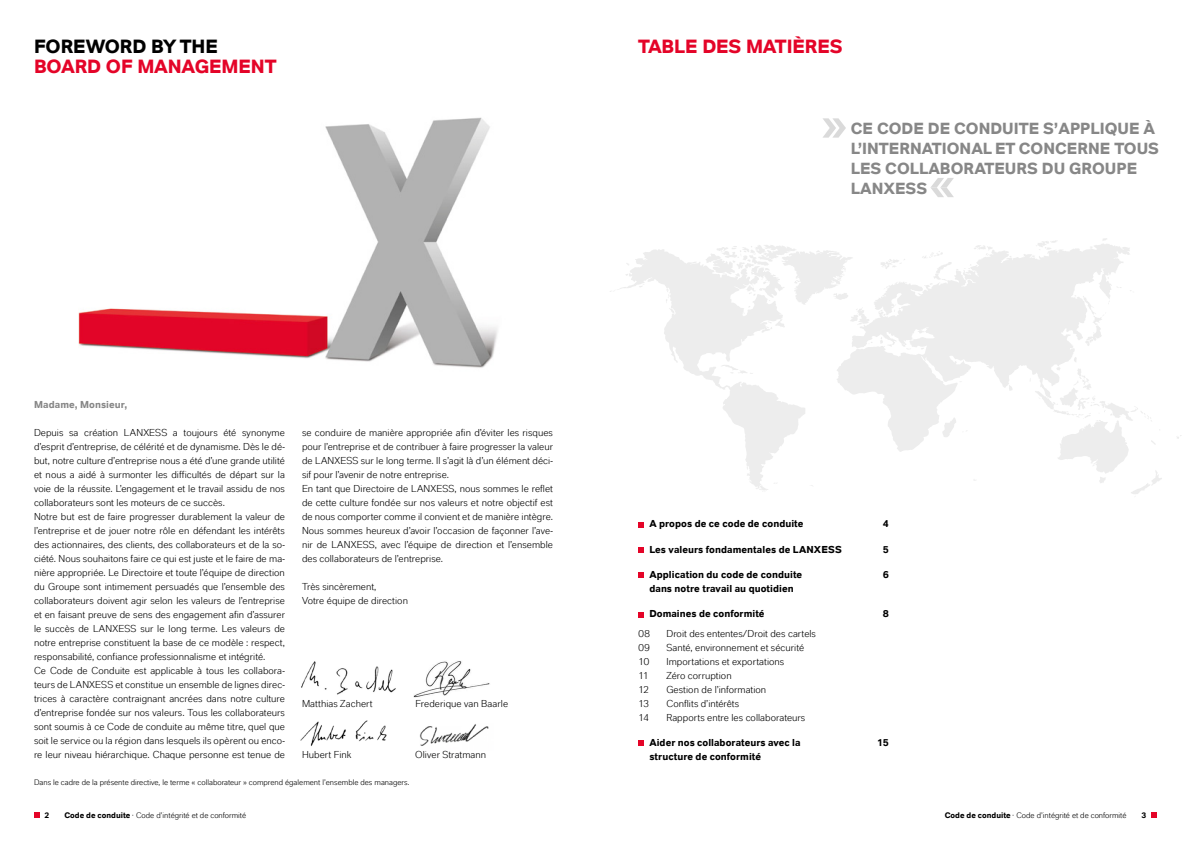
<style>
.page{position:relative;width:1191px;height:842px;background:#fff}
.page>*{position:absolute;margin:0;border:0;box-sizing:border-box;transform-origin:0 0}
.Überschrift{font:700 19px/20px "Lanxess";letter-spacing:-.01em;color:#e40428}
.Überschrift-2{font:700 16px/20px "Lanxess";color:#878787}
.Fließtext{font:10px/14px "Lanxess";letter-spacing:.005em;color:#000;text-align:justify}
.hf_negativ{font:10px "Lanxess";letter-spacing:.005em;color:#000}
.Fließtext-2{font:700 10px "Lanxess";letter-spacing:.005em;color:#000}
.hf_negativ-2{font:700 10px "Lanxess";letter-spacing:.005em;color:#000}
.Fließtext-3{font:700 10px "Lanxess";letter-spacing:.005em;color:#878787}
.Überschrift-3{font:8px "Lanxess";color:#000}
.t1{font:700 8px "Lanxess";color:#000}
.s1{color:#000}
.s2{font-weight:700}
</style>
<div class="page">
<svg style="left:620px;top:249px;width:185px;height:240px"></svg>
<svg style="left:720px;top:365px;width:33px;height:9px"></svg>
<svg style="left:639px;top:284px;width:5px;height:3px"></svg>
<svg style="left:758px;top:482px;width:19px;height:8px"></svg>
<svg style="left:666px;top:288px;width:8px;height:26px"></svg>
<svg style="left:837px;top:244px;width:293px;height:208px;fill:#ededed"></svg>
<svg style="left:880px;top:337px;width:11px;height:10px"></svg>
<svg style="left:894px;top:305px;width:7px;height:7px"></svg>
<svg style="left:883px;top:282px;width:15px;height:8px"></svg>
<svg style="left:921px;top:245px;width:71px;height:28px"></svg>
<svg style="left:1031px;top:240px;width:27px;height:17px"></svg>
<svg style="left:1082px;top:296px;width:27px;height:50px"></svg>
<svg style="left:705px;top:245px;width:164px;height:84px"></svg>
<svg style="left:1029px;top:357px;width:133px;height:137px"></svg>
<svg style="left:34px;top:812px;width:6px;height:6px"></svg>
<svg style="left:1151px;top:812px;width:6px;height:6px"></svg>
<img style="left:78px;top:117px;width:420px;height:251px">
<img style="left:419px;top:724px;width:70px;height:22px">
<img style="left:301px;top:661px;width:95px;height:34px">
<img style="left:300px;top:720px;width:87px;height:26px">
<img style="left:414px;top:661px;width:76px;height:36px">
<svg style="left:638px;top:522px;width:5px;height:5px"></svg>
<svg style="left:638px;top:547px;width:5px;height:6px"></svg>
<svg style="left:638px;top:572px;width:5px;height:6px"></svg>
<svg style="left:638px;top:612px;width:5px;height:5px"></svg>
<svg style="left:638px;top:740px;width:5px;height:6px"></svg>
<svg style="left:823px;top:118px;width:23px;height:20px"></svg>
<svg style="left:930px;top:178px;width:24px;height:19px"></svg>
<p class="Überschrift" style="left:34px;top:36px;width:244px"><span class="s1">FOREWORD BY THE<br></span>BOARD OF MANAGEMENT</p>
<p class="Fließtext-3" style="left:34px;top:398px;width:95px">Madame, Monsieur,</p>
<p class="Fließtext" style="left:34px;top:425px;width:252px">Depuis sa création LANXESS a toujours été synonyme d’esprit d’entreprise, de célérité et de dynamisme. Dès le dé&shy;but, notre culture d’entreprise nous a été d’une grande utilité et nous a aidé à surmonter les difficultés de départ sur la voie de la réussite. L’engagement et le travail assidu de nos collaborateurs sont les moteurs de ce succès.</p>
<p class="Fließtext" style="left:34px;top:509px;width:252px">Notre but est de faire progresser durablement la valeur de l’entreprise et de jouer notre rôle en défendant les intérêts des actionnaires, des clients, des collaborateurs et de la so&shy;ciété. Nous souhaitons faire ce qui est juste et le faire de ma&shy;nière appropriée. Le Directoire et toute l’équipe de direction du Groupe sont intimement persuadés que l’ensemble des collaborateurs doivent agir selon les valeurs de l’entreprise et en faisant preuve de sens des engagement afin d’assurer le succès de LANXESS sur le long terme. Les valeurs de notre entreprise constituent la base de ce modèle : respect, responsabilité, confiance professionnalisme et intégrité.</p>
<p class="Fließtext" style="left:34px;top:663px;width:252px">Ce Code de Conduite est applicable à tous les collabora&shy;teurs de LANXESS et constitue un ensemble de lignes direc&shy;trices à caractère contraignant ancrées dans notre culture d’entreprise fondée sur nos valeurs. Tous les collaborateurs sont soumis à ce Code de conduite au même titre, quel que soit le service ou la région dans lesquels ils opèrent ou enco&shy;re leur niveau hiérarchique. Chaque personne est tenue de</p>
<p class="Fließtext" style="left:302px;top:425px;width:252px">se conduire de manière appropriée afin d’éviter les risques pour l’entreprise et de contribuer à faire progresser la valeur de LANXESS sur le long terme. Il s’agit là d’un élément déci&shy;sif pour l’avenir de notre entreprise.</p>
<p class="Fließtext" style="left:302px;top:481px;width:252px">En tant que Directoire de LANXESS, nous sommes le reflet de cette culture fondée sur nos valeurs et notre objectif est de nous comporter comme il convient et de manière intègre.<br>Nous sommes heureux d’avoir l’occasion de façonner l’ave&shy;nir de LANXESS, avec l’équipe de direction et l’ensemble des collaborateurs de l’entreprise.</p>
<p class="Fließtext" style="left:302px;top:579px;width:76px">Très sincèrement,</p>
<p class="Fließtext" style="left:302px;top:593px;width:107px">Votre équipe de direction</p>
<p class="Fließtext" style="left:302px;top:696px;width:72px">Matthias Zachert</p>
<p class="Fließtext" style="left:415px;top:696px;width:94px">Frederique van Baarle</p>
<p class="Fließtext" style="left:302px;top:747px;width:51px">Hubert Fink</p>
<p class="Fließtext" style="left:415px;top:747px;width:72px">Oliver Stratmann</p>
<p class="Überschrift-3" style="left:34px;top:778px;width:377px">Dans le cadre de la présente directive, le terme « collaborateur » comprend également l’ensemble des managers.</p>
<p class="Überschrift" style="left:638px;top:36px;width:206px">TABLE DES MATIÈRES</p>
<p class="Überschrift-2" style="left:851px;top:118px;width:310px">CE CODE DE CONDUITE S’APPLIQUE À<br>L’INTERNATIONAL ET CONCERNE TOUS<br>LES COLLABORATEURS DU GROUPE<br>LANXESS</p>
<p class="Fließtext-2" style="left:649px;top:518px;width:156px">A propos de ce code de conduite</p>
<p class="Fließtext-2" style="left:883px;top:518px;width:8px">4</p>
<p class="Fließtext-2" style="left:649px;top:543px;width:194px">Les valeurs fondamentales de LANXESS</p>
<p class="Fließtext-2" style="left:883px;top:543px;width:8px">5</p>
<p class="Fließtext-2" style="left:649px;top:569px;width:154px">Application du code de conduite</p>
<p class="Fließtext-2" style="left:883px;top:569px;width:8px">6</p>
<p class="Fließtext-2" style="left:649px;top:583px;width:146px">dans notre travail au quotidien</p>
<p class="hf_negativ-2" style="left:649px;top:608px;width:117px">Domaines de conformité</p>
<p class="hf_negativ-2" style="left:883px;top:608px;width:8px">8</p>
<p class="hf_negativ" style="left:638px;top:627px;width:14px">08</p>
<p class="hf_negativ" style="left:666px;top:627px;width:151px">Droit des ententes/Droit des cartels</p>
<p class="hf_negativ" style="left:638px;top:641px;width:14px">09</p>
<p class="hf_negativ" style="left:666px;top:641px;width:139px">Santé, environnement et sécurité</p>
<p class="hf_negativ" style="left:638px;top:655px;width:13px">10</p>
<p class="hf_negativ" style="left:666px;top:655px;width:119px">Importations et exportations</p>
<p class="hf_negativ" style="left:638px;top:669px;width:12px">11</p>
<p class="hf_negativ" style="left:666px;top:669px;width:67px">Zéro corruption</p>
<p class="hf_negativ" style="left:638px;top:683px;width:13px">12</p>
<p class="hf_negativ" style="left:666px;top:683px;width:101px">Gestion de l’information</p>
<p class="hf_negativ" style="left:638px;top:697px;width:13px">13</p>
<p class="hf_negativ" style="left:666px;top:697px;width:74px">Conflits d’intérêts</p>
<p class="hf_negativ" style="left:638px;top:711px;width:13px">14</p>
<p class="hf_negativ" style="left:666px;top:711px;width:140px">Rapports entre les collaborateurs</p>
<p class="hf_negativ-2" style="left:649px;top:736px;width:153px">Aider nos collaborateurs avec la</p>
<p class="hf_negativ-2" style="left:877px;top:736px;width:13px">15</p>
<p class="hf_negativ-2" style="left:649px;top:750px;width:113px">structure de conformité</p>
<p class="t1" style="left:44px;top:810px;width:6px">2</p>
<p class="Überschrift-3" style="left:64px;top:810px;width:183px"><span class="s2">Code de conduite</span> · Code d’intégrité et de conformité</p>
<p class="Überschrift-3" style="left:944px;top:810px;width:183px"><span class="s2">Code de conduite</span> · Code d’intégrité et de conformité</p>
<p class="t1" style="left:1141px;top:810px;width:6px">3</p>
</div>
